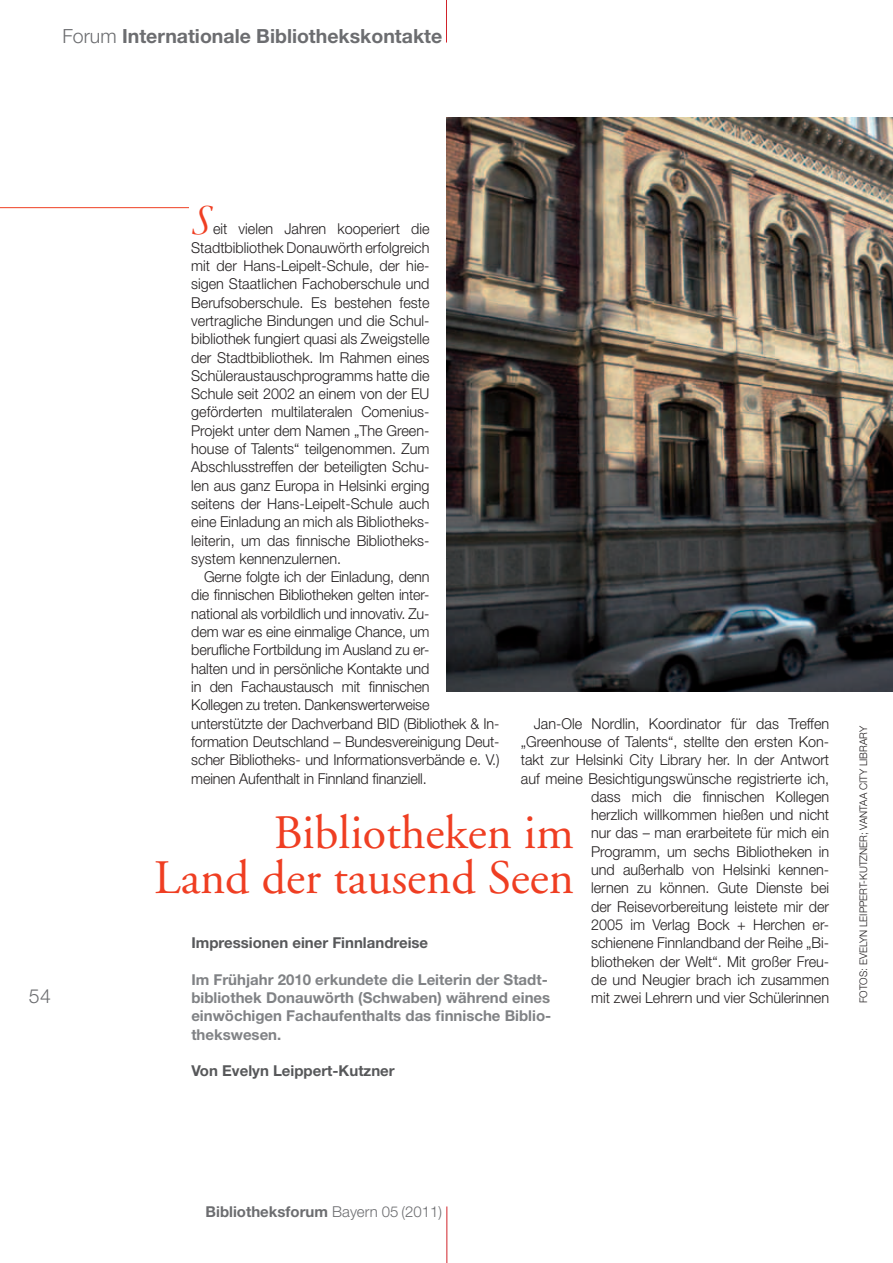
<style>
.page{position:relative;width:893px;height:1263px;background:#fff}
.page>*{position:absolute;margin:0;border:0;box-sizing:border-box;transform-origin:0 0}
.t1{font:48px/45.8px "Adobe Garamond";color:#ef3e22;text-align:right}
.t2{font:italic 43.35px "Garamond";color:#ef3e22;scale:.96 1}
.t3{font:700 19.5px "Helvetica Neue";color:#6c6d70}
.t4{font:300 19.5px "Helvetica Neue";color:#6c6d70}
.t5{font:300 15px/18.3px "Helvetica Neue";color:#231f20;text-align:justify;scale:.96 1}
.t6{font:700 15px/18.3px "Helvetica Neue";color:#808285}
.t7{font:700 15px "Helvetica Neue";color:#57585a}
.t8{font:700 15px "Helvetica Neue";color:#6c6d70}
.t9{font:300 10.5px "Helvetica Neue";color:#231f20;scale:.96 1}
.s1{font-weight:300}
</style>
<div class="page">
<hr style="left:446px;top:1206px;width:1px;height:57px;background:#d1232a">
<hr style="left:0;top:207px;width:189px;height:1px;background:#ef3e22">
<img style="left:446px;top:118px;width:447px;height:574px">
<hr style="left:446px;top:0;width:1px;height:43px;background:#d1232a">
<h3 class="t3" style="left:62px;top:24px;width:381px"><span class="s1">Forum</span> Internationale Bibliothekskontakte</h3>
<h3 class="t4" style="left:29px;top:984px;width:24px">54</h3>
<h2 class="t2" style="left:191px;top:195px;width:23px">S</h2>
<p class="t5" style="left:191px;top:220px;width:250px;text-indent:22px">eit vielen Jahren kooperiert die Stadtbibliothek Donauwörth erfolgreich mit der Hans-Leipelt-Schule, der hie&shy;sigen Staatlichen Fachoberschule und Berufsoberschule. Es bestehen feste vertragliche Bindungen und die Schul&shy;bibliothek fungiert quasi als Zweigstelle der Stadtbibliothek. Im Rahmen eines Schüleraustauschprogramms hatte die Schule seit 2002 an einem von der EU geförderten multilateralen Comenius-Projekt unter dem Namen „The Green&shy;house of Talents“ teilgenommen. Zum Abschlusstreffen der beteiligten Schu&shy;len aus ganz Europa in Helsinki erging seitens der Hans-Leipelt-Schule auch eine Einladung an mich als Bibliotheks&shy;leiterin, um das finnische Bibliotheks&shy;system kennenzulernen.</p>
<p class="t5" style="left:191px;top:567px;width:323px;text-align:left;text-indent:13px">Gerne folgte ich der Einladung, denn<br>die finnischen Bibliotheken gelten inter-<br>national als vorbildlich und innovativ. Zu-<br>dem war es eine einmalige Chance, um<br>berufliche Fortbildung im Ausland zu er-<br>halten und in persönliche Kontakte und<br>in den Fachaustausch mit finnischen<br>Kollegen zu treten. Dankenswerterweise unterstützte der Dachverband BID (Bibliothek &amp; In&shy;formation Deutschland – Bundesvereinigung Deut&shy;scher Bibliotheks- und Informationsverbände e. V.) meinen Aufenthalt in Finnland finanziell.</p>
<h1 class="t1" style="left:154px;top:811px;width:421px">Bibliotheken im<br>Land der tausend Seen</h1>
<p class="t5" style="left:521px;top:714px;width:323px;text-align:right">Jan-Ole Nordlin, Koordinator für das Treffen „Greenhouse of Talents“, stellte den ersten Kon&shy;takt zur Helsinki City Library her. In der Antwort auf meine Besichtigungswünsche registrierte ich, dass mich die finnischen Kollegen<br>herzlich willkommen hießen und nicht<br>nur das – man erarbeitete für mich ein Programm, um sechs Bibliotheken in<br>und außerhalb von Helsinki kennen-<br>lernen zu können. Gute Dienste bei<br>der Reisevorbereitung leistete mir der<br>2005 im Verlag Bock + Herchen er-<br>schienene Finnlandband der Reihe „Bi-<br>bliotheken der Welt“. Mit großer Freu-<br>de und Neugier brach ich zusammen<br>mit zwei Lehrern und vier Schülerinnen</p>
<p class="t7" style="left:191px;top:933px;width:238px">Impressionen einer Finnlandreise</p>
<p class="t6" style="left:191px;top:970px;width:361px">Im Frühjahr 2010 erkundete die Leiterin der Stadt&shy;bibliothek Donauwörth (Schwaben) während eines einwöchigen Fachaufenthalts das finnische Biblio&shy;thekswesen.</p>
<p class="t7" style="left:191px;top:1062px;width:205px">Von Evelyn Leippert-Kutzner</p>
<p class="t9" style="left:857px;top:1003px;width:290px;rotate:-90deg">Fotos: Evelyn Leippert-Kutzner; Vantaa City Library</p>
<p class="t8" style="left:206px;top:1202px;width:238px">Bibliotheksforum <span class="s1">Bayern 05 (2011)</span></p>
</div>
